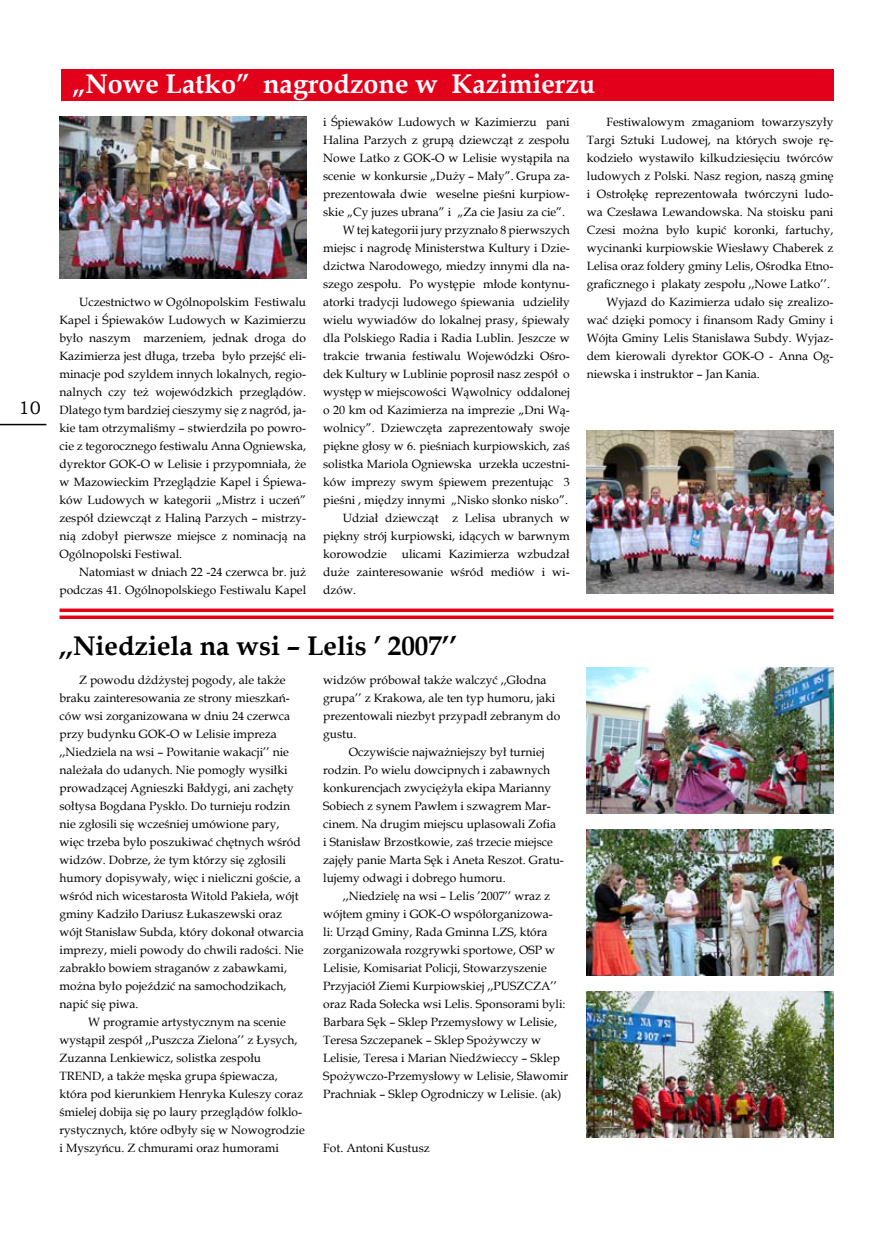
<style>
.page{position:relative;width:876px;height:1242px;background:#fff}
.page>*{position:absolute;margin:0;border:0;box-sizing:border-box;transform-origin:0 0}
.t1{font:700 27px "Book Antiqua";color:#fff}
.t2{font:700 27px "Book Antiqua";color:#000}
.t3{font:18px "Bookman Old Style";color:#000}
.t4{font:12px/18px "Book Antiqua";color:#000}
</style>
<div class="page">
<div style="left:61px;top:69px;width:772px;height:31px;background:#e2001a"></div>
<img style="left:60px;top:116px;width:246px;height:163px">
<img style="left:587px;top:431px;width:246px;height:162px">
<img style="left:587px;top:667px;width:246px;height:146px">
<img style="left:587px;top:829px;width:246px;height:146px">
<img style="left:587px;top:991px;width:246px;height:146px">
<hr style="left:0;top:424px;width:46px;height:1px;background:#000">
<svg style="left:60px;top:608px;width:773px;height:4px;background:#e52238"></svg>
<svg style="left:60px;top:615px;width:773px;height:4px;background:#e52138"></svg>
<h2 class="t3" style="left:19px;top:396px;width:24px">1 0</h2>
<h1 class="t1" style="left:72px;top:65px;width:525px">„Nowe Latko” nagrodzone w Kazimierzu</h1>
<p class="t4" style="left:60px;top:293px;width:248px;text-align:justify;text-indent:20px">Uczestnictwo w Ogólnopolskim Festiwalu Kapel i Śpiewaków Ludowych w Kazimierzu było naszym marzeniem, jednak droga do Kazimierza jest długa, trzeba było przejść eli&shy;minacje pod szyldem innych lokalnych, regio&shy;nalnych czy też wojewódzkich przeglądów.<br>Dlatego tym bardziej cieszymy się z nagród, ja&shy;kie tam otrzymaliśmy – stwierdziła po powro&shy;cie z tegorocznego festiwalu Anna Ogniewska, dyrektor GOK-O w Lelisie i przypomniała, że w Mazowieckim Przeglądzie Kapel i Śpiewa&shy;ków Ludowych w kategorii „Mistrz i uczeń” zespół dziewcząt z Haliną Parzych – mistrzy&shy;nią zdobył pierwsze miejsce z nominacją na Ogólnopolski Festiwal.</p>
<p class="t4" style="left:60px;top:563px;width:248px;text-align:right">Natomiast w dniach 22 -24 czerwca br. już podczas 41. Ogólnopolskiego Festiwalu Kapel</p>
<p class="t4" style="left:323px;top:113px;width:248px">i Śpiewaków Ludowych w Kazimierzu pani</p>
<p class="t4" style="left:323px;top:131px;width:248px">Halina Parzych z grupą dziewcząt z zespołu</p>
<p class="t4" style="left:323px;top:149px;width:248px">Nowe Latko z GOK-O w Lelisie wystąpiła na</p>
<p class="t4" style="left:323px;top:167px;width:248px">scenie w konkursie „Duży – Mały”. Grupa za-</p>
<p class="t4" style="left:323px;top:185px;width:248px">prezentowała dwie weselne pieśni kurpiow-</p>
<p class="t4" style="left:323px;top:203px;width:244px">skie „Cy juzes ubrana” i „Za cie Jasiu za cie”.</p>
<p class="t4" style="left:343px;top:221px;width:229px">W tej kategorii jury przyznało 8 pierwszych</p>
<p class="t4" style="left:323px;top:239px;width:248px">miejsc i nagrodę Ministerstwa Kultury i Dzie-</p>
<p class="t4" style="left:323px;top:257px;width:248px">dzictwa Narodowego, miedzy innymi dla na-</p>
<p class="t4" style="left:323px;top:275px;width:248px">szego zespołu. Po występie młode kontynu-</p>
<p class="t4" style="left:323px;top:293px;width:248px">atorki tradycji ludowego śpiewania udzieliły</p>
<p class="t4" style="left:323px;top:311px;width:248px">wielu wywiadów do lokalnej prasy, śpiewały</p>
<p class="t4" style="left:323px;top:329px;width:248px">dla Polskiego Radia i Radia Lublin. Jeszcze w</p>
<p class="t4" style="left:323px;top:347px;width:248px">trakcie trwania festiwalu Wojewódzki Ośro-</p>
<p class="t4" style="left:323px;top:365px;width:248px">dek Kultury w Lublinie poprosił nasz zespół o</p>
<p class="t4" style="left:323px;top:383px;width:248px">występ w miejscowości Wąwolnicy oddalonej</p>
<p class="t4" style="left:323px;top:401px;width:248px">o 20 km od Kazimierza na imprezie „Dni Wą-</p>
<p class="t4" style="left:323px;top:419px;width:248px">wolnicy”. Dziewczęta zaprezentowały swoje</p>
<p class="t4" style="left:323px;top:437px;width:248px">piękne głosy w 6. pieśniach kurpiowskich, zaś</p>
<p class="t4" style="left:323px;top:455px;width:248px">solistka Mariola Ogniewska urzekła uczestni-</p>
<p class="t4" style="left:323px;top:473px;width:248px">ków imprezy swym śpiewem prezentując 3</p>
<p class="t4" style="left:323px;top:491px;width:246px">pieśni , między innymi „Nisko słonko nisko”.</p>
<p class="t4" style="left:343px;top:509px;width:229px">Udział dziewcząt z Lelisa ubranych w</p>
<p class="t4" style="left:323px;top:527px;width:248px">piękny strój kurpiowski, idących w barwnym</p>
<p class="t4" style="left:323px;top:545px;width:248px">korowodzie ulicami Kazimierza wzbudzał</p>
<p class="t4" style="left:323px;top:563px;width:248px">duże zainteresowanie wśród mediów i wi-</p>
<p class="t4" style="left:323px;top:581px;width:34px">dzów.</p>
<h1 class="t2" style="left:60px;top:627px;width:399px">,,Niedziela na wsi – Lelis ’ 2007’’</h1>
<p class="t4" style="left:79px;top:671px;width:208px">Z powodu dżdżystej pogody, ale także</p>
<p class="t4" style="left:60px;top:689px;width:232px">braku zainteresowania ze strony mieszkań-</p>
<p class="t4" style="left:60px;top:707px;width:232px">ców wsi zorganizowana w dniu 24 czerwca</p>
<p class="t4" style="left:60px;top:725px;width:219px">przy budynku GOK-O w Lelisie impreza</p>
<p class="t4" style="left:60px;top:743px;width:231px">,,Niedziela na wsi – Powitanie wakacji’’ nie</p>
<p class="t4" style="left:60px;top:761px;width:230px">należała do udanych. Nie pomogły wysiłki</p>
<p class="t4" style="left:60px;top:779px;width:236px">prowadzącej Agnieszki Bałdygi, ani zachęty</p>
<p class="t4" style="left:60px;top:797px;width:232px">sołtysa Bogdana Pyskło. Do turnieju rodzin</p>
<p class="t4" style="left:60px;top:815px;width:221px">nie zgłosili się wcześniej umówione pary,</p>
<p class="t4" style="left:60px;top:833px;width:243px">więc trzeba było poszukiwać chętnych wśród</p>
<p class="t4" style="left:60px;top:851px;width:228px">widzów. Dobrze, że tym którzy się zgłosili</p>
<p class="t4" style="left:60px;top:869px;width:243px">humory dopisywały, więc i nieliczni goście, a</p>
<p class="t4" style="left:60px;top:887px;width:241px">wśród nich wicestarosta Witold Pakieła, wójt</p>
<p class="t4" style="left:60px;top:905px;width:224px">gminy Kadziło Dariusz Łukaszewski oraz</p>
<p class="t4" style="left:60px;top:923px;width:246px">wójt Stanisław Subda, który dokonał otwarcia</p>
<p class="t4" style="left:60px;top:941px;width:246px">imprezy, mieli powody do chwili radości. Nie</p>
<p class="t4" style="left:60px;top:959px;width:229px">zabrakło bowiem straganów z zabawkami,</p>
<p class="t4" style="left:60px;top:977px;width:228px">można było pojeździć na samochodzikach,</p>
<p class="t4" style="left:60px;top:995px;width:81px">napić się piwa.</p>
<p class="t4" style="left:88px;top:1013px;width:199px">W programie artystycznym na scenie</p>
<p class="t4" style="left:60px;top:1031px;width:239px">wystąpił zespół ,,Puszcza Zielona’’ z Łysych,</p>
<p class="t4" style="left:60px;top:1049px;width:203px">Zuzanna Lenkiewicz, solistka zespołu</p>
<p class="t4" style="left:60px;top:1067px;width:220px">TREND, a także męska grupa śpiewacza,</p>
<p class="t4" style="left:60px;top:1085px;width:245px">która pod kierunkiem Henryka Kuleszy coraz</p>
<p class="t4" style="left:60px;top:1103px;width:244px">śmielej dobija się po laury przeglądów folklo-</p>
<p class="t4" style="left:60px;top:1121px;width:247px">rystycznych, które odbyły się w Nowogrodzie</p>
<p class="t4" style="left:60px;top:1139px;width:221px">i Myszyńcu. Z chmurami oraz humorami</p>
<p class="t4" style="left:323px;top:671px;width:239px">widzów próbował także walczyć ,,Głodna grupa’’ z Krakowa, ale ten typ humoru, jaki prezentowali niezbyt przypadł zebranym do gustu.</p>
<p class="t4" style="left:323px;top:743px;width:242px;text-indent:26px">Oczywiście najważniejszy był turniej rodzin. Po wielu dowcipnych i zabawnych konkurencjach zwyciężyła ekipa Marianny Sobiech z synem Pawłem i szwagrem Mar&shy;cinem. Na drugim miejscu uplasowali Zofia<br>i Stanisław Brzostkowie, zaś trzecie miejsce zajęły panie Marta Sęk i Aneta Reszot. Gratu&shy;lujemy odwagi i dobrego humoru.</p>
<p class="t4" style="left:323px;top:887px;width:247px;text-indent:20px">,,Niedzielę na wsi – Lelis ’2007’’ wraz z wójtem gminy i GOK-O współorganizowa-<br>li: Urząd Gminy, Rada Gminna LZS, która zorganizowała rozgrywki sportowe, OSP w Lelisie, Komisariat Policji, Stowarzyszenie Przyjaciół Ziemi Kurpiowskiej ,,PUSZCZA’’ oraz Rada Sołecka wsi Lelis. Sponsorami byli:<br>Barbara Sęk – Sklep Przemysłowy w Lelisie, Teresa Szczepanek – Sklep Spożywczy w Lelisie, Teresa i Marian Niedźwieccy – Sklep Spożywczo-Przemysłowy w Lelisie, Sławomir Prachniak – Sklep Ogrodniczy w Lelisie. (ak)</p>
<p class="t4" style="left:323px;top:1139px;width:108px">Fot. Antoni Kustusz</p>
<p class="t4" style="left:606px;top:113px;width:229px">Festiwalowym zmaganiom towarzyszyły</p>
<p class="t4" style="left:587px;top:131px;width:248px">Targi Sztuki Ludowej, na których swoje rę-</p>
<p class="t4" style="left:587px;top:149px;width:248px">kodzieło wystawiło kilkudziesięciu twórców</p>
<p class="t4" style="left:587px;top:167px;width:248px">ludowych z Polski. Nasz region, naszą gminę</p>
<p class="t4" style="left:587px;top:185px;width:248px">i Ostrołękę reprezentowała twórczyni ludo-</p>
<p class="t4" style="left:587px;top:203px;width:248px">wa Czesława Lewandowska. Na stoisku pani</p>
<p class="t4" style="left:587px;top:221px;width:248px">Czesi można było kupić koronki, fartuchy,</p>
<p class="t4" style="left:587px;top:239px;width:248px">wycinanki kurpiowskie Wiesławy Chaberek z</p>
<p class="t4" style="left:587px;top:257px;width:248px">Lelisa oraz foldery gminy Lelis, Ośrodka Etno-</p>
<p class="t4" style="left:587px;top:275px;width:245px">graficznego i plakaty zespołu ,,Nowe Latko’’.</p>
<p class="t4" style="left:606px;top:293px;width:229px">Wyjazd do Kazimierza udało się zrealizo-</p>
<p class="t4" style="left:587px;top:311px;width:248px">wać dzięki pomocy i finansom Rady Gminy i</p>
<p class="t4" style="left:587px;top:329px;width:248px">Wójta Gminy Lelis Stanisława Subdy. Wyjaz-</p>
<p class="t4" style="left:587px;top:347px;width:248px">dem kierowali dyrektor GOK-O - Anna Og-</p>
<p class="t4" style="left:587px;top:365px;width:174px">niewska i instruktor – Jan Kania.</p>
</div>
